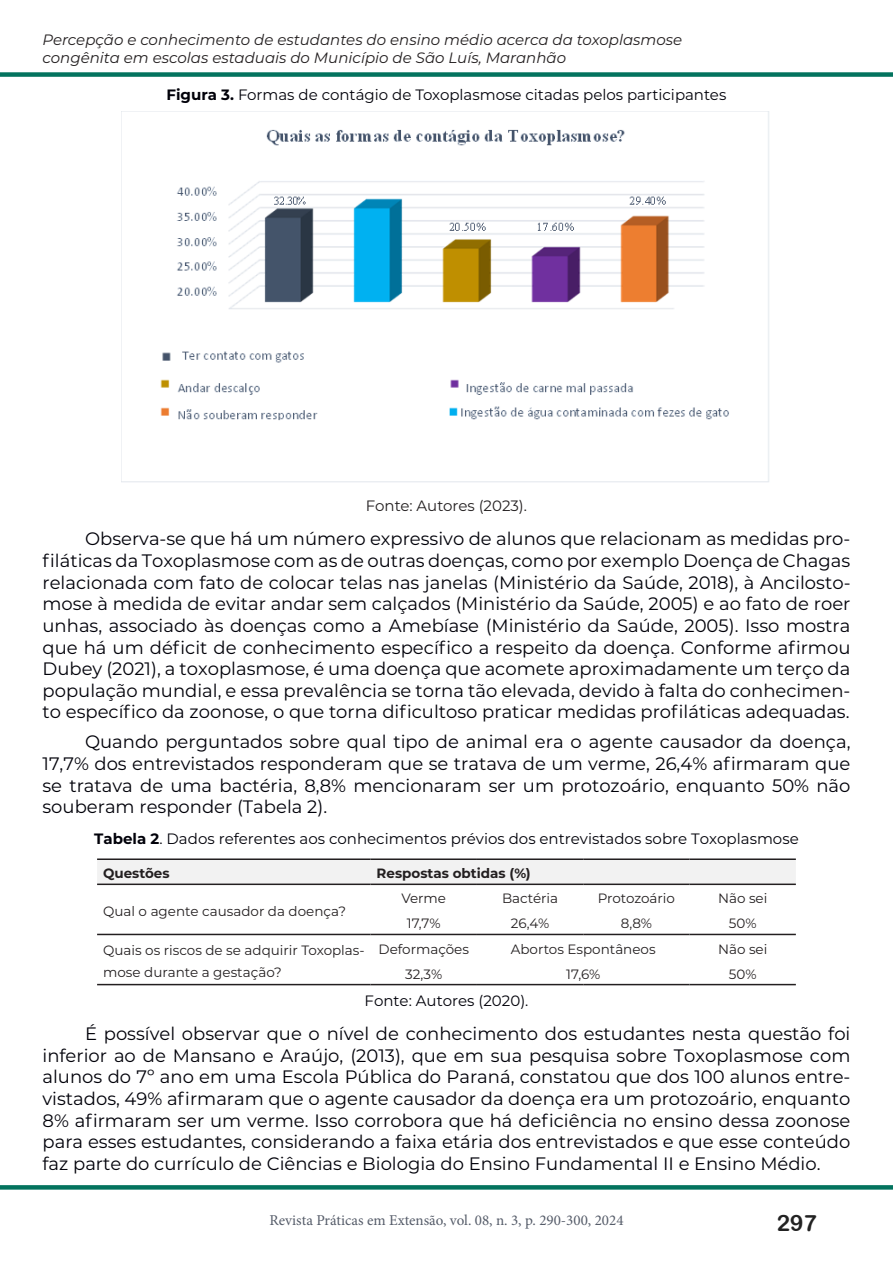
<style>
.page{position:relative;width:893px;height:1263px;background:#fff}
.page>*{position:absolute;margin:0;border:0;box-sizing:border-box;transform-origin:0 0}
.t1{font:22.5px "Arial Rounded MT Bold";color:#222}
.t2{font:18px/21.6px "Montserrat";color:#000009;text-align:justify}
.t3{font:15px "Montserrat";color:#000009}
.t4{font:italic 15px/18px "Montserrat";color:#231f20}
.t5{font:15px "Minion Pro";color:#555c69}
.t6{font:15px "Montserrat";color:#231f20}
.t7{font:13.5px/22.5px "Montserrat";color:#231f20}
.t8{font:700 13.5px "Montserrat";color:#231f20}
.s1{font-weight:700}
.s2{color:#231f20}
</style>
<div class="page">
<div style="left:0;top:72px;width:893px;height:5px;background:#03735e"></div>
<svg style="left:0;top:1185px;width:893px;height:4px;fill:#03735e"></svg>
<img style="left:121px;top:111px;width:648px;height:371px">
<div style="left:97px;top:860px;width:699px;height:23px;background:#f2f2f2"></div>
<hr style="left:97px;top:858px;width:274px;height:2px;background:#231f20">
<hr style="left:371px;top:858px;width:106px;height:2px;background:#231f20">
<hr style="left:477px;top:858px;width:106px;height:2px;background:#231f20">
<hr style="left:583px;top:858px;width:107px;height:2px;background:#231f20">
<hr style="left:690px;top:858px;width:106px;height:2px;background:#231f20">
<hr style="left:97px;top:883px;width:274px;height:2px;background:#231f20">
<hr style="left:371px;top:883px;width:106px;height:2px;background:#231f20">
<hr style="left:477px;top:883px;width:106px;height:2px;background:#231f20">
<hr style="left:583px;top:883px;width:107px;height:2px;background:#231f20">
<hr style="left:690px;top:883px;width:106px;height:2px;background:#231f20">
<hr style="left:97px;top:934px;width:274px;height:1px;background:#231f20">
<hr style="left:97px;top:984px;width:274px;height:1px;background:#231f20">
<hr style="left:371px;top:934px;width:106px;height:1px;background:#231f20">
<hr style="left:477px;top:934px;width:106px;height:1px;background:#231f20">
<hr style="left:583px;top:934px;width:107px;height:1px;background:#231f20">
<hr style="left:690px;top:934px;width:106px;height:1px;background:#231f20">
<hr style="left:371px;top:984px;width:106px;height:1px;background:#231f20">
<hr style="left:477px;top:984px;width:106px;height:1px;background:#231f20">
<hr style="left:583px;top:984px;width:107px;height:1px;background:#231f20">
<hr style="left:690px;top:984px;width:106px;height:1px;background:#231f20">
<p class="t4" style="left:43px;top:30px;width:641px">Percepção e conhecimento de estudantes do ensino médio acerca da toxoplasmose congênita em escolas estaduais do Município de São Luís, Maranhão</p>
<p class="t3" style="left:167px;top:84px;width:561px"><span class="s1">Figura 3.</span> Formas de contágio de Toxoplasmose citadas pelos participantes</p>
<p class="t6" style="left:366px;top:495px;width:163px">Fonte: Autores (2023).</p>
<p class="t2" style="left:43px;top:528px;width:809px;text-indent:43px">Observa-se que há um número expressivo de alunos que relacionam as medidas pro&shy;filáticas da Toxoplasmose com as de outras doenças, como por exemplo Doença de Chagas relacionada com fato de colocar telas nas janelas (Ministério da Saúde, 2018), à Ancilosto&shy;mose à medida de evitar andar sem calçados (Ministério da Saúde, 2005) e ao fato de roer unhas, associado às doenças como a Amebíase (Ministério da Saúde, 2005). Isso mostra que há um déficit de conhecimento específico a respeito da doença<span class="s2">.</span> Conforme afirmou Dubey (2021), a toxoplasmose, é uma doença que acomete aproximadamente um terço da população mundial, e essa prevalência se torna tão elevada, devido à falta do conhecimen&shy;to específico da zoonose, o que torna dificultoso praticar medidas profiláticas adequadas.</p>
<p class="t2" style="left:43px;top:730px;width:809px;text-indent:43px">Quando perguntados sobre qual tipo de animal era o agente causador da doença, 17,7% dos entrevistados responderam que se tratava de um verme, 26,4% afirmaram que se tratava de uma bactéria, 8,8% mencionaram ser um protozoário, enquanto 50% não souberam responder (Tabela 2).</p>
<p class="t3" style="left:94px;top:828px;width:706px"><span class="s1">Tabela 2</span>. Dados referentes aos conhecimentos prévios dos entrevistados sobre Toxoplasmose</p>
<p class="t8" style="left:103px;top:864px;width:68px">Questões</p>
<p class="t8" style="left:377px;top:864px;width:156px">Respostas obtidas (%)</p>
<p class="t7" style="left:103px;top:899px;width:244px">Qual o agente causador da doença?</p>
<p class="t7" style="left:401px;top:887px;width:46px">Verme</p>
<p class="t7" style="left:502px;top:887px;width:58px">Bactéria</p>
<p class="t7" style="left:598px;top:887px;width:79px">Protozoário</p>
<p class="t7" style="left:718px;top:887px;width:51px">Não sei</p>
<p class="t7" style="left:407px;top:912px;width:35px">17,7%</p>
<p class="t7" style="left:511px;top:912px;width:40px">26,4%</p>
<p class="t7" style="left:621px;top:912px;width:33px">8,8%</p>
<p class="t7" style="left:729px;top:912px;width:29px">50%</p>
<p class="t7" style="left:103px;top:938px;width:263px">Quais os riscos de se adquirir Toxoplas&shy;mose durante a gestação?</p>
<p class="t7" style="left:378px;top:937px;width:92px">Deformações</p>
<p class="t7" style="left:511px;top:937px;width:146px">Abortos Espontâneos</p>
<p class="t7" style="left:718px;top:937px;width:51px">Não sei</p>
<p class="t7" style="left:405px;top:962px;width:39px">32,3%</p>
<p class="t7" style="left:566px;top:962px;width:35px">17,6%</p>
<p class="t7" style="left:729px;top:962px;width:29px">50%</p>
<p class="t3" style="left:364px;top:990px;width:165px">Fonte: Autores (2020).</p>
<p class="t2" style="left:43px;top:1022px;width:809px;text-indent:43px">É possível observar que o nível de conhecimento dos estudantes nesta questão foi inferior ao de Mansano e Araújo, (2013), que em sua pesquisa sobre Toxoplasmose com alunos do 7º ano em uma Escola Pública do Paraná, constatou que dos 100 alunos entre&shy;vistados, 49% afirmaram que o agente causador da doença era um protozoário, enquanto 8% afirmaram ser um verme. Isso corrobora que há deficiência no ensino dessa zoonose para esses estudantes, considerando a faixa etária dos entrevistados e que esse conteúdo faz parte do currículo de Ciências e Biologia do Ensino Fundamental II e Ensino Médio.</p>
<p class="t5" style="left:269px;top:1210px;width:356px">Revista Práticas em Extensão, vol. 08, n. 3, p. 290-300, 2024</p>
<p class="t1" style="left:777px;top:1209px;width:42px">297</p>
</div>
